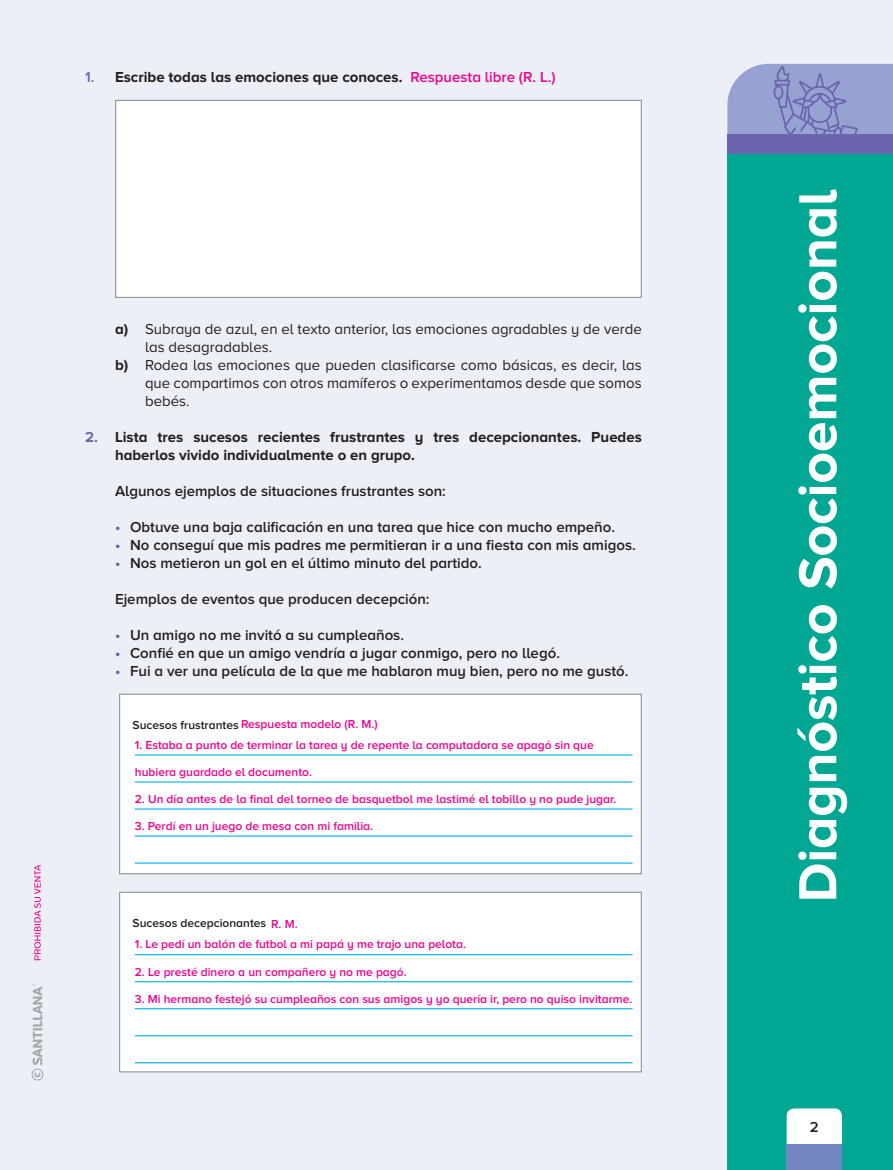
<style>
.page{position:relative;width:893px;height:1170px;background:#fff}
.page>*{position:absolute;margin:0;border:0;box-sizing:border-box;transform-origin:0 0}
.t1{font:600 15px "Proxima Nova A";color:#231f20}
.t2{font:15px "Proxima Nova A";color:#231f20}
.t3{font:700 15px/18px "Proxima Nova A";color:#231f20}
.t4{font:600 15px "Proxima Nova A";color:#ed028c}
.t5{font:600 12px "Proxima Nova A";color:#ed028c}
.t6{font:600 12px "Proxima Nova A";color:#231f20}
.s1{font-weight:600;color:#6c65ae}
.s2{font-weight:700}
.s3{color:#6c65ae}
.s4{font-weight:700;color:#6c65ae}
.s5{color:#231f20}
.s6{color:#ed028c}
</style>
<div class="page">
<div style="left:0;top:0;width:893px;height:1169px;background:#edeff7"></div>
<div style="left:727px;top:154px;width:166px;height:1015px;background:#00a894"></div>
<div style="left:787px;top:1108px;width:55px;height:36px;background:#fff"></div>
<div style="left:787px;top:1144px;width:55px;height:25px;background:#7286c3"></div>
<svg style="left:727px;top:64px;width:166px;height:834px"></svg>
<div style="left:115px;top:100px;width:527px;height:198px;background:#fff;border:1px solid #859b95"></div>
<div style="left:120px;top:694px;width:521px;height:179px;background:#fff"></div>
<div style="left:119px;top:693px;width:523px;height:181px;border:1px solid #859b95"></div>
<div style="left:120px;top:892px;width:521px;height:179px;background:#fff"></div>
<div style="left:119px;top:891px;width:523px;height:181px;border:1px solid #859b95"></div>
<hr style="left:135px;top:754px;width:498px;height:1px;background:#00aeef">
<hr style="left:135px;top:781px;width:498px;height:1px;background:#00aeef">
<hr style="left:135px;top:808px;width:498px;height:1px;background:#00aeef">
<hr style="left:135px;top:835px;width:498px;height:1px;background:#00aeef">
<hr style="left:135px;top:862px;width:498px;height:1px;background:#00aeef">
<hr style="left:135px;top:954px;width:498px;height:1px;background:#00aeef">
<hr style="left:135px;top:981px;width:498px;height:1px;background:#00aeef">
<hr style="left:135px;top:1008px;width:498px;height:1px;background:#00aeef">
<hr style="left:135px;top:1035px;width:498px;height:1px;background:#00aeef">
<hr style="left:135px;top:1062px;width:498px;height:1px;background:#00aeef">
<svg style="left:32px;top:984px;width:12px;height:96px"></svg>
<svg style="left:34px;top:864px;width:7px;height:96px"></svg>
<p class="t3" style="left:85px;top:68px;width:319px"><span class="s1">1.</span> Escribe todas las emociones que conoces.</p>
<p class="t4" style="left:410px;top:68px;width:147px">Respuesta libre (R. L.)</p>
<p class="t2" style="left:115px;top:320px;width:528px"><span class="s2">a)</span> Subraya de azul, en el texto anterior, las emociones agradables y de verde</p>
<p class="t2" style="left:145px;top:338px;width:129px">las desagradables.</p>
<p class="t2" style="left:115px;top:356px;width:528px"><span class="s2">b)</span> Rodea las emociones que pueden clasificarse como básicas, es decir, las</p>
<p class="t2" style="left:145px;top:374px;width:498px">que compartimos con otros mamíferos o experimentamos desde que somos</p>
<p class="t2" style="left:145px;top:392px;width:46px">bebés.</p>
<p class="t3" style="left:115px;top:428px;width:528px;text-indent:-30px"><span class="s3">2.</span> Lista tres sucesos recientes frustrantes y tres decepcionantes. Puedes haberlos vivido individualmente o en grupo.</p>
<p class="t1" style="left:115px;top:482px;width:332px">Algunos ejemplos de situaciones frustrantes son:</p>
<p class="t1" style="left:115px;top:518px;width:502px"><span class="s4">•</span> Obtuve una baja calificación en una tarea que hice con mucho empeño.</p>
<p class="t1" style="left:115px;top:536px;width:522px"><span class="s4">•</span> No conseguí que mis padres me permitieran ir a una fiesta con mis amigos.</p>
<p class="t1" style="left:115px;top:554px;width:368px"><span class="s4">•</span> Nos metieron un gol en el último minuto del partido.</p>
<p class="t1" style="left:115px;top:590px;width:316px">Ejemplos de eventos que producen decepción:</p>
<p class="t1" style="left:115px;top:626px;width:290px"><span class="s4">•</span> Un amigo no me invitó a su cumpleaños.</p>
<p class="t1" style="left:115px;top:644px;width:446px"><span class="s4">•</span> Confié en que un amigo vendría a jugar conmigo, pero no llegó.</p>
<p class="t1" style="left:115px;top:662px;width:515px"><span class="s4">•</span> Fui a ver una película de la que me hablaron muy bien, pero no me gustó.</p>
<p class="t5" style="left:133px;top:717px;width:247px"><span class="s5">Sucesos frustrantes</span> Respuesta modelo (R. M.)</p>
<p class="t5" style="left:135px;top:738px;width:460px">1. Estaba a punto de terminar la tarea y de repente la computadora se apagó sin que</p>
<p class="t5" style="left:135px;top:765px;width:179px">hubiera guardado el documento.</p>
<p class="t5" style="left:135px;top:792px;width:483px">2. Un día antes de la final del torneo de basquetbol me lastimé el tobillo y no pude jugar.</p>
<p class="t5" style="left:135px;top:819px;width:240px">3. Perdí en un juego de mesa con mi familia.</p>
<p class="t6" style="left:133px;top:915px;width:167px">Sucesos decepcionantes <span class="s6">R. M.</span></p>
<p class="t5" style="left:135px;top:937px;width:333px">1. Le pedí un balón de futbol a mi papá y me trajo una pelota.</p>
<p class="t5" style="left:135px;top:964px;width:273px">2. Le presté dinero a un compañero y no me pagó.</p>
<p class="t5" style="left:135px;top:991px;width:499px">3. Mi hermano festejó su cumpleaños con sus amigos y yo quería ir, pero no quiso invitarme.</p>
<p class="t1" style="left:810px;top:1118px;width:10px">2</p>
</div>
